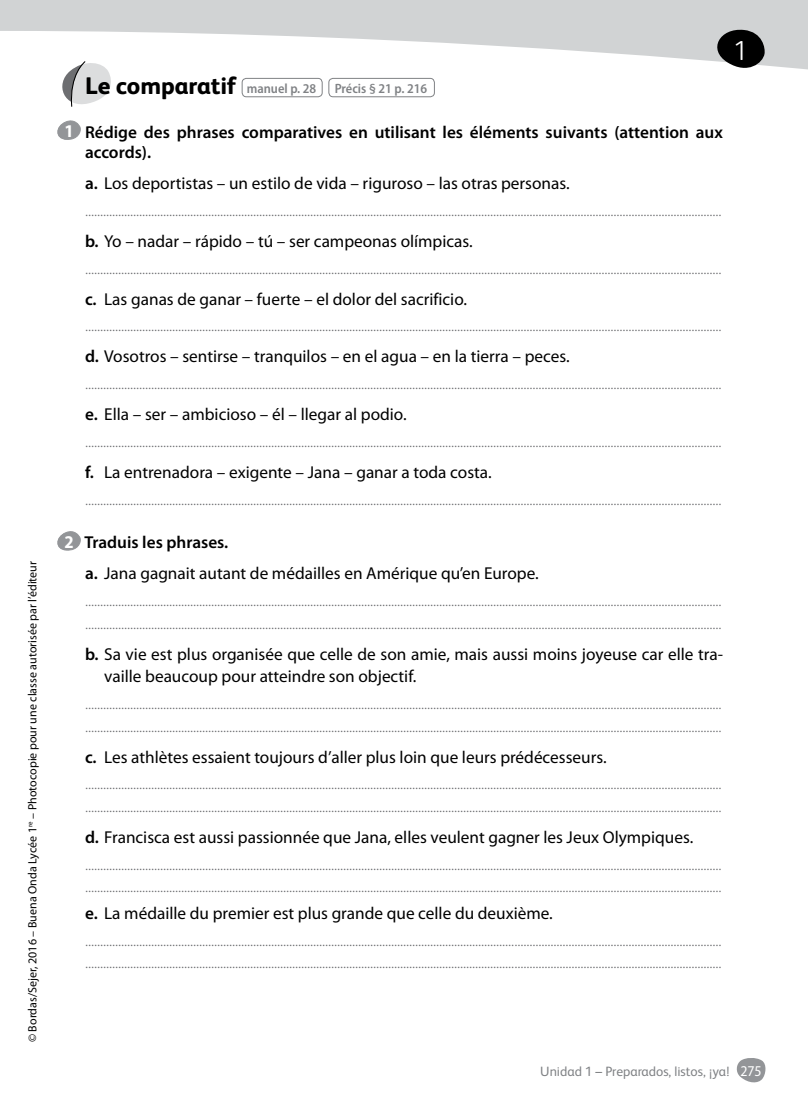
<style>
.page{position:relative;width:808px;height:1106px;background:#fff}
.page>*{position:absolute;margin:0;border:0;box-sizing:border-box;transform-origin:0 0}
.t1{font:300 27.6px "FS Albert";color:#fff}
.t2{font:800 24px "FS Albert";letter-spacing:-.005em;color:#000}
.t3{font:700 semi-condensed 18px "Myriad Pro";color:#fff}
.t4{font:17.25px/22.5px "Myriad Pro Light SC800";color:#6d6e71}
.t5{font:17.25px/31px "Myriad Pro";color:#000}
.t6{font:600 17.25px/20.2px "Myriad Pro";color:#000}
.t7{font:13.5px "FS Albert";color:#808285}
.t8{font:600 semi-condensed 13.5px "Myriad Pro";color:#808285}
.t9{font:12px "Myriad Pro";color:#000}
.s1{font-family:"Myriad Pro";font-weight:600;font-stretch:semi-condensed;font-size:13.5px;color:#808285}
.s2{font-weight:600}
.s3{font-family:"Myriad Pro";font-stretch:semi-condensed;font-size:15px;color:#fff}
</style>
<div class="page">
<svg style="left:736px;top:1058px;width:30px;height:25px"></svg>
<svg style="left:1px;top:0;width:807px;height:70px;fill:#d1d3d4"></svg>
<svg style="left:707px;top:27px;width:58px;height:43px;background:#616162"></svg>
<svg style="left:54px;top:59px;width:60px;height:48px"></svg>
<div style="left:242px;top:78px;width:81px;height:19px;border:1px solid #808285;border-radius:4px"></div>
<div style="left:328px;top:78px;width:107px;height:19px;border:1px solid #808285;border-radius:4px"></div>
<svg style="left:57px;top:120px;width:24px;height:20px"></svg>
<svg style="left:57px;top:531px;width:24px;height:20px"></svg>
<svg style="left:0;top:0;width:1px;height:31px"></svg>
<p class="t9" style="left:26px;top:1042px;width:482px;rotate:-90deg">© Bordas/Sejer, 2016 – Buena Onda Lycée 1<sup>re</sup> – Photocopie pour une classe autorisée par l’éditeur</p>
<p class="t3" style="left:64px;top:121px;width:11px">1</p>
<p class="t3" style="left:64px;top:531px;width:11px">2</p>
<h2 class="t2" style="left:85px;top:71px;width:233px">Le comparatif <span class="s1">manuel p. 28</span></h2>
<p class="t8" style="left:335px;top:81px;width:94px">Précis § 21 p. 216</p>
<p class="t6" style="left:85px;top:122px;width:639px">Rédige des phrases comparatives en utilisant les éléments suivants (attention aux accords).</p>
<p class="t5" style="left:85px;top:168px;width:486px"><span class="s2">a.</span> Los deportistas – un estilo de vida – riguroso – las otras personas.</p>
<p class="t4" style="left:85px;top:199px;width:638px">....................................................................................................................................................................................................................</p>
<p class="t5" style="left:85px;top:226px;width:389px"><span class="s2">b.</span> Yo – nadar – rápido – tú – ser campeonas olímpicas.</p>
<p class="t4" style="left:85px;top:257px;width:638px">....................................................................................................................................................................................................................</p>
<p class="t5" style="left:85px;top:283px;width:383px"><span class="s2">c.</span> Las ganas de ganar – fuerte – el dolor del sacrificio.</p>
<p class="t4" style="left:85px;top:315px;width:638px">....................................................................................................................................................................................................................</p>
<p class="t5" style="left:85px;top:341px;width:486px"><span class="s2">d.</span> Vosotros – sentirse – tranquilos – en el agua – en la tierra – peces.</p>
<p class="t4" style="left:85px;top:372px;width:638px">....................................................................................................................................................................................................................</p>
<p class="t5" style="left:85px;top:399px;width:323px"><span class="s2">e.</span> Ella – ser – ambicioso – él – llegar al podio.</p>
<p class="t4" style="left:85px;top:430px;width:638px">....................................................................................................................................................................................................................</p>
<p class="t5" style="left:85px;top:457px;width:408px"><span class="s2">f.</span> La entrenadora – exigente – Jana – ganar a toda costa.</p>
<p class="t4" style="left:85px;top:488px;width:638px">....................................................................................................................................................................................................................</p>
<p class="t5" style="left:84px;top:527px;width:456px"><span class="s2">Traduis les phrases.<br>a.</span> Jana gagnait autant de médailles en Amérique qu’en Europe.</p>
<p class="t4" style="left:85px;top:589px;width:638px">.................................................................................................................................................................................................................... ....................................................................................................................................................................................................................</p>
<p class="t5" style="left:104px;top:643px;width:620px;line-height:22.5px;text-indent:-19px"><span class="s2">b.</span> Sa vie est plus organisée que celle de son amie, mais aussi moins joyeuse car elle tra&shy;vaille beaucoup pour atteindre son objectif.</p>
<p class="t4" style="left:85px;top:692px;width:638px">.................................................................................................................................................................................................................... ....................................................................................................................................................................................................................</p>
<p class="t5" style="left:85px;top:741px;width:523px"><span class="s2">c.</span> Les athlètes essaient toujours d’aller plus loin que leurs prédécesseurs.</p>
<p class="t4" style="left:85px;top:772px;width:638px">.................................................................................................................................................................................................................... ....................................................................................................................................................................................................................</p>
<p class="t5" style="left:85px;top:822px;width:610px"><span class="s2">d.</span> Francisca est aussi passionnée que Jana, elles veulent gagner les Jeux Olympiques.</p>
<p class="t4" style="left:85px;top:853px;width:638px">.................................................................................................................................................................................................................... ....................................................................................................................................................................................................................</p>
<p class="t5" style="left:85px;top:898px;width:469px"><span class="s2">e.</span> La médaille du premier est plus grande que celle du deuxième.</p>
<p class="t4" style="left:85px;top:929px;width:638px">.................................................................................................................................................................................................................... ....................................................................................................................................................................................................................</p>
<h1 class="t1" style="left:733px;top:35px;width:16px">1</h1>
<p class="t7" style="left:540px;top:1064px;width:223px">Unidad 1 – Preparados, listos, ¡ya! <span class="s3">275</span></p>
</div>
